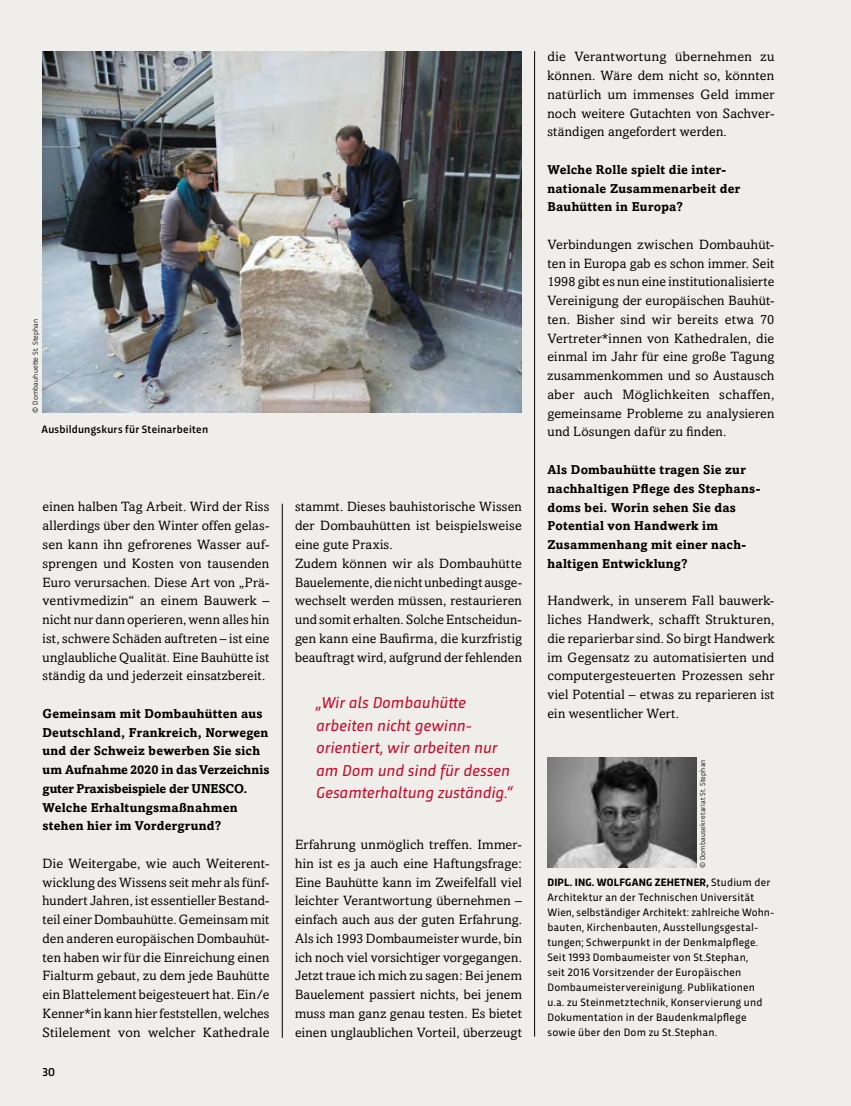
<style>
.page{position:relative;width:851px;height:1106px;background:#fff}
.page>*{position:absolute;margin:0;border:0;box-sizing:border-box;transform-origin:0 0}
.t1{font:italic 16.5px/22.5px "Trasandina";letter-spacing:.005em;color:#ca0928}
.t2{font:13.5px/18.8px "Amasis";letter-spacing:.015em;color:#000;text-align:justify}
.t3{font:700 12.75px/18.8px "Amasis";letter-spacing:.015em;color:#000}
.t4{font:500 12px "Trasandina";color:#000}
.t5{font:11.25px/15px "Trasandina";letter-spacing:.02em;color:#000}
.t6{font:500 11.25px "Trasandina";letter-spacing:.02em;color:#000}
.t7{font:7.5px "Trasandina";letter-spacing:.025em;color:#000}
.s1{font-weight:700}
</style>
<div class="page">
<div style="left:0;top:0;width:850px;height:1106px;background:#efeeea"></div>
<hr style="left:282px;top:503px;width:1px;height:534px;background:#000">
<hr style="left:534px;top:51px;width:1px;height:985px;background:#000">
<img style="left:547px;top:757px;width:149px;height:111px">
<img style="left:43px;top:51px;width:479px;height:361px">
<p class="t7" style="left:30px;top:412px;width:95px;rotate:-90deg">© Dombauhuette St. Stephan</p>
<p class="t6" style="left:41px;top:421px;width:168px">Ausbildungskurs für Steinarbeiten</p>
<p class="t2" style="left:43px;top:497px;width:228px">einen halben Tag Arbeit. Wird der Riss allerdings über den Winter offen gelas&shy;sen kann ihn gefrorenes Wasser auf&shy;sprengen und Kosten von tausenden Euro verursachen. Diese Art von „Prä&shy;ventivmedizin“ an einem Bauwerk – nicht nur dann operieren, wenn alles hin ist, schwere Schäden auftreten – ist eine unglaubliche Qualität. Eine Bauhütte ist ständig da und jederzeit einsatzbereit.</p>
<p class="t3" style="left:43px;top:704px;width:228px">Gemeinsam mit Dombauhütten aus<br>Deutschland, Frankreich, Norwegen und der Schweiz bewerben Sie sich um Aufnahme 2020 in das Verzeichnis guter Praxisbeispiele der UNESCO.<br>Welche Erhaltungsmaßnahmen stehen hier im Vordergrund?</p>
<p class="t2" style="left:43px;top:854px;width:228px">Die Weitergabe, wie auch Weiterent&shy;wicklung des Wissens seit mehr als fünf&shy;hundert Jahren, ist essentieller Bestand&shy;teil einer Dombauhütte. Gemeinsam mit den anderen europäischen Dombauhüt&shy;ten haben wir für die Einreichung einen Fialturm gebaut, zu dem jede Bauhütte ein Blattelement beigesteuert hat. Ein/e Kenner*in kann hier feststellen, welches Stilelement von welcher Kathedrale</p>
<p class="t4" style="left:43px;top:1063px;width:14px">30</p>
<p class="t2" style="left:295px;top:497px;width:228px;text-align:left">stammt. Dieses bauhistorische Wissen der Dombauhütten ist beispielsweise eine gute Praxis.<br>Zudem können wir als Dombauhütte Bauelemente, die nicht unbedingt ausge&shy;wechselt werden müssen, restaurieren und somit erhalten. Solche Entscheidun&shy;gen kann eine Baufirma, die kurzfristig beauftragt wird, aufgrund der fehlenden</p>
<p class="t1" style="left:316px;top:690px;width:197px">„Wir als Dombauhütte arbeiten nicht gewinn&shy;orientiert, wir arbeiten nur am Dom und sind für dessen<br>Gesamterhaltung zuständig.“</p>
<p class="t2" style="left:295px;top:835px;width:228px">Erfahrung unmöglich treffen. Immer&shy;hin ist es ja auch eine Haftungsfrage:<br>Eine Bauhütte kann im Zweifelfall viel leichter Verantwortung übernehmen – einfach auch aus der guten Erfahrung.<br>Als ich 1993 Dombaumeister wurde, bin ich noch viel vorsichtiger vorgegangen.<br>Jetzt traue ich mich zu sagen: Bei jenem Bauelement passiert nichts, bei jenem muss man ganz genau testen. Es bietet einen unglaublichen Vorteil, überzeugt</p>
<p class="t2" style="left:547px;top:47px;width:228px">die Verantwortung übernehmen zu können. Wäre dem nicht so, könnten natürlich um immenses Geld immer noch weitere Gutachten von Sachver&shy;ständigen angefordert werden.</p>
<p class="t3" style="left:547px;top:160px;width:194px">Welche Rolle spielt die inter&shy;nationale Zusammenarbeit der<br>Bauhütten in Europa?</p>
<p class="t2" style="left:547px;top:235px;width:228px">Verbindungen zwischen Dombauhüt&shy;ten in Europa gab es schon immer. Seit 1998 gibt es nun eine institutionalisierte Vereinigung der europäischen Bauhüt&shy;ten. Bisher sind wir bereits etwa 70<br>Vertreter*innen von Kathedralen, die einmal im Jahr für eine große Tagung zusammenkommen und so Austausch aber auch Möglichkeiten schaffen, gemeinsame Probleme zu analysieren und Lösungen dafür zu finden.</p>
<p class="t3" style="left:547px;top:460px;width:214px">Als Dombauhütte tragen Sie zur nachhaltigen Pflege des Stephans&shy;doms bei. Worin sehen Sie das<br>Potential von Handwerk im<br>Zusammenhang mit einer nach&shy;haltigen Entwicklung?</p>
<p class="t2" style="left:547px;top:591px;width:228px">Handwerk, in unserem Fall bauwerk&shy;liches Handwerk, schafft Strukturen, die reparierbar sind. So birgt Handwerk im Gegensatz zu automatisierten und computergesteuerten Prozessen sehr viel Potential – etwas zu reparieren ist ein wesentlicher Wert.</p>
<p class="t7" style="left:697px;top:868px;width:110px;rotate:-90deg">© Dombausekretariat St. Stephan</p>
<p class="t5" style="left:547px;top:874px;width:228px"><span class="s1">DIPL. ING. WOLFGANG ZEHETNER,</span> Studium der Architektur an der Technischen Universität Wien, selbständiger Architekt: zahlreiche Wohn&shy;bauten, Kirchenbauten, Ausstellungsgestal&shy;tungen; Schwerpunkt in der Denkmalpflege.<br>Seit 1993 Dombaumeister von St.Stephan,<br>seit 2016 Vorsitzender der Europäischen Dombaumeistervereinigung. Publikationen u.a. zu Steinmetztechnik, Konservierung und Dokumentation in der Baudenkmalpflege sowie über den Dom zu St.Stephan.</p>
</div>
